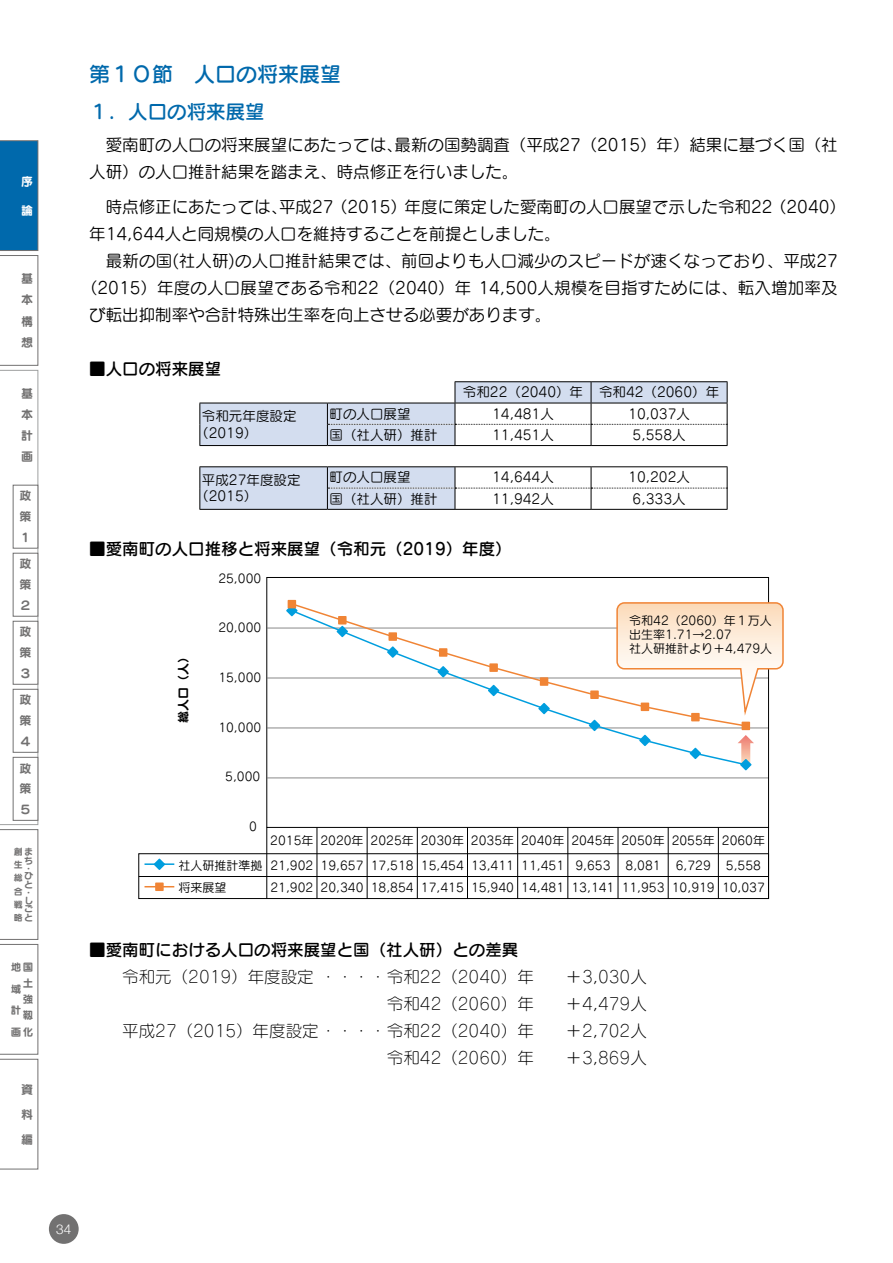
<style>
.page{position:relative;width:893px;height:1263px;background:#fff}
.page>*{position:absolute;margin:0;border:0;box-sizing:border-box;transform-origin:0 0}
.t1{font:21px "Seurat Pro DB";color:#0069ac}
.t2{font:19.5px "Seurat Pro DB";color:#0069ac}
.t3{font:16.5px/27px "Seurat Pro M";color:#000}
.t4{font:16.5px "Seurat Pro L";color:#000}
.t5{font:16.5px "Seurat Pro DB";color:#000}
.t6{font:13.5px/16.5px "Seurat Pro M";color:#000}
.t7{font:300 13.5px "Helvetica Neue";color:#fff}
.t8{font:12px/22px "Seurat Pro M";color:#000}
.t9{font:12px/21px "Seurat Pro B";color:#727171;text-align:justify}
.t10{font:12px "Seurat Pro B";color:#000}
.t11{font:12px "Seurat Pro B";color:#fff}
.t12{font:10.5px/21.5px "Seurat Pro B";color:#727171}
.t13{font:9px/13.2px "Seurat Pro B";color:#727171}
</style>
<div class="page">
<svg style="left:200px;top:402px;width:527px;height:107px;fill:#d3ddef"></svg>
<hr style="left:455px;top:381px;width:136px;height:1px;background:#000">
<hr style="left:591px;top:381px;width:136px;height:1px;background:#000">
<hr style="left:199px;top:403px;width:128px;height:1px;background:#000">
<svg style="left:199px;top:403px;width:1px;height:42px"></svg>
<hr style="left:199px;top:445px;width:128px;height:1px;background:#000">
<hr style="left:327px;top:445px;width:128px;height:1px;background:#000">
<hr style="left:455px;top:445px;width:136px;height:1px;background:#000">
<hr style="left:591px;top:445px;width:136px;height:1px;background:#000">
<hr style="left:199px;top:466px;width:128px;height:1px;background:#000">
<svg style="left:199px;top:467px;width:1px;height:42px"></svg>
<hr style="left:327px;top:466px;width:128px;height:1px;background:#000">
<hr style="left:455px;top:466px;width:136px;height:1px;background:#000">
<hr style="left:591px;top:466px;width:136px;height:1px;background:#000">
<hr style="left:199px;top:509px;width:128px;height:1px;background:#000">
<hr style="left:327px;top:509px;width:128px;height:1px;background:#000">
<hr style="left:455px;top:509px;width:136px;height:1px;background:#000">
<hr style="left:591px;top:509px;width:136px;height:1px;background:#000">
<svg style="left:327px;top:382px;width:401px;height:63px"></svg>
<svg style="left:327px;top:467px;width:401px;height:42px"></svg>
<hr style="left:267px;top:778px;width:501px;height:1px;background:#898989">
<hr style="left:267px;top:728px;width:501px;height:1px;background:#898989">
<hr style="left:267px;top:678px;width:501px;height:1px;background:#898989">
<hr style="left:267px;top:628px;width:501px;height:1px;background:#898989">
<hr style="left:139px;top:876px;width:629px;height:1px;background:#000">
<div style="left:267px;top:577px;width:502px;height:251px;border:1px solid #000"></div>
<div style="left:139px;top:853px;width:630px;height:46px;border:1px solid #000"></div>
<hr style="left:267px;top:827px;width:1px;height:72px;background:#000">
<hr style="left:317px;top:827px;width:1px;height:72px;background:#000">
<hr style="left:367px;top:827px;width:1px;height:72px;background:#000">
<hr style="left:417px;top:827px;width:1px;height:72px;background:#000">
<hr style="left:467px;top:827px;width:1px;height:72px;background:#000">
<hr style="left:517px;top:827px;width:1px;height:72px;background:#000">
<hr style="left:568px;top:827px;width:1px;height:72px;background:#000">
<hr style="left:618px;top:827px;width:1px;height:72px;background:#000">
<hr style="left:668px;top:827px;width:1px;height:72px;background:#000">
<hr style="left:718px;top:827px;width:1px;height:72px;background:#000">
<hr style="left:768px;top:827px;width:1px;height:72px;background:#000">
<svg style="left:748px;top:601px;width:36px;height:118px"></svg>
<svg style="left:748px;top:743px;width:2px;height:17px"></svg>
<svg style="left:748px;top:737px;width:6px;height:6px"></svg>
<svg style="left:290px;top:627px;width:458px;height:138px"></svg>
<hr style="left:145px;top:863px;width:29px;height:2px;background:#009ede">
<svg style="left:145px;top:886px;width:29px;height:1px"></svg>
<svg style="left:286px;top:605px;width:12px;height:11px"></svg>
<svg style="left:589px;top:720px;width:11px;height:11px"></svg>
<svg style="left:639px;top:735px;width:12px;height:11px"></svg>
<svg style="left:690px;top:748px;width:11px;height:11px"></svg>
<svg style="left:740px;top:759px;width:12px;height:11px"></svg>
<svg style="left:291px;top:602px;width:457px;height:126px"></svg>
<div style="left:288px;top:600px;width:8px;height:8px;background:#f08435"></div>
<div style="left:338px;top:616px;width:9px;height:8px;background:#f08435"></div>
<div style="left:388px;top:632px;width:9px;height:9px;background:#f08435"></div>
<div style="left:155px;top:882px;width:9px;height:9px;background:#f08435"></div>
<div style="left:439px;top:648px;width:8px;height:9px;background:#f08435"></div>
<div style="left:489px;top:663px;width:9px;height:9px;background:#f08435"></div>
<div style="left:540px;top:677px;width:8px;height:9px;background:#f08435"></div>
<div style="left:590px;top:690px;width:9px;height:9px;background:#f08435"></div>
<div style="left:641px;top:702px;width:8px;height:9px;background:#f08435"></div>
<div style="left:691px;top:713px;width:9px;height:8px;background:#f08435"></div>
<div style="left:742px;top:722px;width:8px;height:8px;background:#f08435"></div>
<svg style="left:154px;top:858px;width:11px;height:12px"></svg>
<div style="left:49px;top:1214px;width:30px;height:30px;background:#727171;border-radius:50%"></div>
<svg style="left:0;top:140px;width:38px;height:1029px"></svg>
<p class="t11" style="left:21px;top:173px;width:13px">序</p>
<p class="t11" style="left:21px;top:202px;width:13px">論</p>
<p class="t9" style="left:21px;top:268px;width:13px">基本構想</p>
<p class="t9" style="left:21px;top:383px;width:13px">基本計画</p>
<p class="t9" style="left:20px;top:485px;width:13px">政策１</p>
<p class="t9" style="left:20px;top:553px;width:13px">政策２</p>
<p class="t9" style="left:20px;top:621px;width:13px">政策３</p>
<p class="t9" style="left:20px;top:689px;width:13px">政策４</p>
<p class="t9" style="left:20px;top:757px;width:13px">政策５</p>
<p class="t13" style="left:14px;top:844px;width:20px">創ま生総合戦略と</p>
<p class="t13" style="left:24px;top:856px;width:10px;line-height:7.8px">ち・ひ</p>
<p class="t13" style="left:24px;top:880px;width:10px;line-height:8.1px">と・しご</p>
<p class="t12" style="left:11px;top:956px;width:23px">地国域計画化</p>
<p class="t12" style="left:23px;top:974px;width:11px;line-height:16.2px;text-align:justify">土強靱</p>
<p class="t9" style="left:21px;top:1076px;width:13px;line-height:25.2px">資料編</p>
<p class="t1" style="left:89px;top:60px;width:253px">第１０節　人口の将来展望</p>
<p class="t2" style="left:89px;top:99px;width:177px">１．人口の将来展望</p>
<p class="t3" style="left:89px;top:131px;width:750px">　愛南町の人口の将来展望にあたっては、最新の国勢調査（平成27（2015）年）結果に基づく国（社人研）の人口推計結果を踏まえ、時点修正を行いました。</p>
<p class="t3" style="left:89px;top:193px;width:758px">　時点修正にあたっては、平成27（2015）年度に策定した愛南町の人口展望で示した令和22（2040）</p>
<p class="t3" style="left:89px;top:220px;width:473px">年14,644人と同規模の人口を維持することを前提としました。</p>
<p class="t3" style="left:89px;top:247px;width:750px">　最新の国(社人研)の人口推計結果では、前回よりも人口減少のスピードが速くなっており、平成27</p>
<p class="t3" style="left:81px;top:274px;width:758px">（2015）年度の人口展望である令和22（2040）年 14,500人規模を目指すためには、転入増加率及</p>
<p class="t3" style="left:89px;top:301px;width:463px">び転出抑制率や合計特殊出生率を向上させる必要があります。</p>
<p class="t5" style="left:89px;top:358px;width:133px">■人口の将来展望</p>
<p class="t6" style="left:463px;top:384px;width:258px">令和22（2040）年 令和42（2060）年</p>
<p class="t6" style="left:195px;top:407px;width:103px;text-indent:7px">令和元年度設定（2019）</p>
<p class="t6" style="left:330px;top:405px;width:82px">町の人口展望</p>
<p class="t6" style="left:492px;top:405px;width:63px">14,481人</p>
<p class="t6" style="left:628px;top:405px;width:63px">10,037人</p>
<p class="t6" style="left:330px;top:426px;width:109px">国（社人研）推計</p>
<p class="t6" style="left:492px;top:426px;width:63px">11,451人</p>
<p class="t6" style="left:633px;top:426px;width:54px">5,558人</p>
<p class="t6" style="left:195px;top:471px;width:107px;text-indent:7px">平成27年度設定（2015）</p>
<p class="t6" style="left:330px;top:469px;width:82px">町の人口展望</p>
<p class="t6" style="left:492px;top:469px;width:63px">14,644人</p>
<p class="t6" style="left:628px;top:469px;width:63px">10,202人</p>
<p class="t6" style="left:330px;top:490px;width:109px">国（社人研）推計</p>
<p class="t6" style="left:492px;top:490px;width:63px">11,942人</p>
<p class="t6" style="left:633px;top:490px;width:54px">6,333人</p>
<p class="t5" style="left:89px;top:538px;width:424px">■愛南町の人口推移と将来展望（令和元（2019）年度）</p>
<p class="t10" style="left:175px;top:723px;width:73px;rotate:-90deg">総人口（人）</p>
<p class="t8" style="left:218px;top:567px;width:44px">25,000</p>
<p class="t8" style="left:218px;top:616px;width:44px">20,000</p>
<p class="t8" style="left:218px;top:666px;width:44px">15,000</p>
<p class="t8" style="left:218px;top:716px;width:44px">10,000</p>
<p class="t8" style="left:225px;top:765px;width:37px">5,000</p>
<p class="t8" style="left:249px;top:815px;width:9px">0</p>
<p class="t8" style="left:629px;top:612px;width:144px;line-height:14.4px">令和42（2060）年１万人出生率1.71→2.07<br>社人研推計より＋4,479人</p>
<p class="t8" style="left:178px;top:827px;width:588px;line-height:24.9px;text-indent:92px">2015年 2020年 2025年 2030年 2035年 2040年 2045年 2050年 2055年 2060年社人研推計準拠 21,902</p>
<p class="t8" style="left:178px;top:876px;width:49px">将来展望</p>
<p class="t8" style="left:270px;top:876px;width:44px">21,902</p>
<p class="t8" style="left:321px;top:854px;width:44px">19,657<br>20,340</p>
<p class="t8" style="left:371px;top:854px;width:44px">17,518<br>18,854</p>
<p class="t8" style="left:421px;top:854px;width:44px">15,454<br>17,415</p>
<p class="t8" style="left:471px;top:854px;width:44px">13,411<br>15,940</p>
<p class="t8" style="left:521px;top:854px;width:44px">11,451<br>14,481</p>
<p class="t8" style="left:571px;top:854px;width:44px;text-align:center">9,653<br>13,141</p>
<p class="t8" style="left:622px;top:854px;width:44px;text-align:center">8,081<br>11,953</p>
<p class="t8" style="left:672px;top:854px;width:44px;text-align:center">6,729<br>10,919</p>
<p class="t8" style="left:722px;top:854px;width:44px;text-align:center">5,558<br>10,037</p>
<p class="t5" style="left:89px;top:939px;width:430px">■愛南町における人口の将来展望と国（社人研）との差異</p>
<p class="t4" style="left:89px;top:966px;width:446px">　　令和元（2019）年度設定・・・・令和22（2040）年</p>
<p class="t4" style="left:566px;top:966px;width:83px">＋3,030人</p>
<p class="t4" style="left:387px;top:993px;width:148px">令和42（2060）年</p>
<p class="t4" style="left:566px;top:993px;width:83px">＋4,479人</p>
<p class="t4" style="left:89px;top:1020px;width:446px">　　平成27（2015）年度設定・・・・令和22（2040）年</p>
<p class="t4" style="left:566px;top:1020px;width:83px">＋2,702人</p>
<p class="t4" style="left:387px;top:1047px;width:148px">令和42（2060）年</p>
<p class="t4" style="left:566px;top:1047px;width:83px">＋3,869人</p>
<p class="t7" style="left:56px;top:1218px;width:17px">34</p>
</div>
